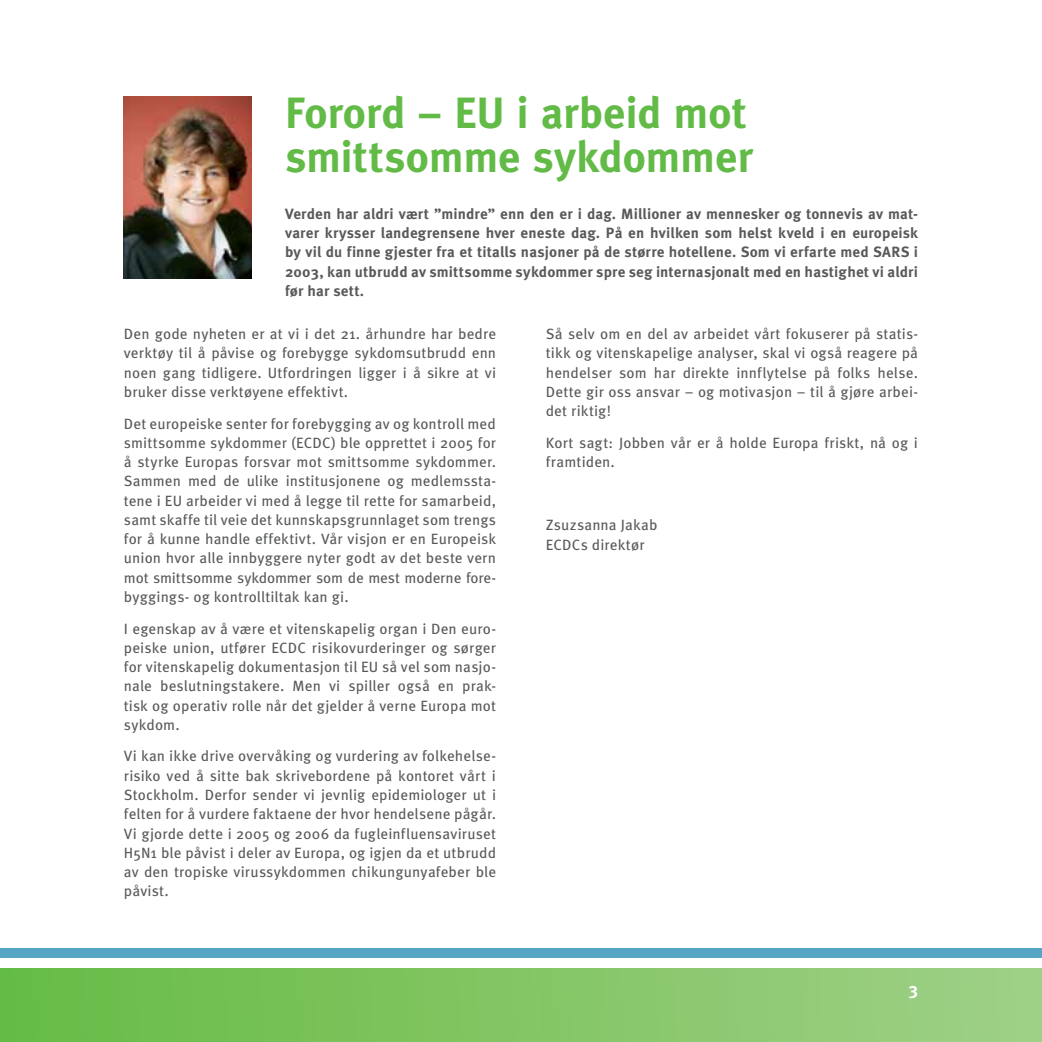
<style>
.page{position:relative;width:1042px;height:1042px;background:#fff}
.page>*{position:absolute;margin:0;border:0;box-sizing:border-box;transform-origin:0 0}
.t1{font:700 43.75px/43.8px "Meta Pro";letter-spacing:-.01em;color:#62bb46}
.t2{font:700 17.5px "Meta Pro";color:#fff}
.t3{font:14.88px/19.2px "Meta Pro";letter-spacing:.01em;color:#58595b;text-align:justify}
.t4{font:700 14.88px/19.2px "Meta Pro";letter-spacing:.01em;color:#58595b;text-align:justify}
</style>
<div class="page">
<img style="left:124px;top:97px;width:127px;height:181px">
<div style="left:0;top:948px;width:1041px;height:10px;background:#56a5c4"></div>
<svg style="left:0;top:968px;width:1041px;height:74px;background:#82c565"></svg>
<h1 class="t1" style="left:285px;top:96px;width:469px">Forord – EU i arbeid mot smittsomme sykdommer</h1>
<p class="t4" style="left:285px;top:206px;width:634px">Verden har aldri vært ”mindre” enn den er i dag. Millioner av mennesker og tonnevis av mat&shy;varer krysser landegrensene hver eneste dag. På en hvilken som helst kveld i en europeisk by vil du finne gjester fra et titalls nasjoner på de større hotellene. Som vi erfarte med SARS i 2003, kan utbrudd av smittsomme sykdommer spre seg internasjonalt med en hastighet vi aldri før har sett.</p>
<p class="t3" style="left:124px;top:326px;width:374px">Den gode nyheten er at vi i det 21. århundre har bedre verktøy til å påvise og forebygge sykdomsutbrudd enn noen gang tidligere. Utfordringen ligger i å sikre at vi bruker disse verktøyene effektivt.</p>
<p class="t3" style="left:124px;top:415px;width:374px">Det europeiske senter for forebygging av og kontroll med smittsomme sykdommer (ECDC) ble opprettet i 2005 for å styrke Europas forsvar mot smittsomme sykdommer.<br>Sammen med de ulike institusjonene og medlemssta&shy;tene i EU arbeider vi med å legge til rette for samarbeid, samt skaffe til veie det kunnskapsgrunnlaget som trengs for å kunne handle effektivt. Vår visjon er en Europeisk union hvor alle innbyggere nyter godt av det beste vern mot smittsomme sykdommer som de mest moderne fore&shy;byggings- og kontrolltiltak kan gi.</p>
<p class="t3" style="left:124px;top:620px;width:374px">I egenskap av å være et vitenskapelig organ i Den euro&shy;peiske union, utfører ECDC risikovurderinger og sørger for vitenskapelig dokumentasjon til EU så vel som nasjo&shy;nale beslutningstakere. Men vi spiller også en prak&shy;tisk og operativ rolle når det gjelder å verne Europa mot sykdom.</p>
<p class="t3" style="left:124px;top:748px;width:374px">Vi kan ikke drive overvåking og vurdering av folkehelse&shy;risiko ved å sitte bak skrivebordene på kontoret vårt i Stockholm. Derfor sender vi jevnlig epidemiologer ut i felten for å vurdere faktaene der hvor hendelsene pågår.<br>Vi gjorde dette i 2005 og 2006 da fugleinfluensaviruset H5N1 ble påvist i deler av Europa, og igjen da et utbrudd av den tropiske virussykdommen chikungunyafeber ble påvist.</p>
<p class="t3" style="left:545px;top:326px;width:374px">Så selv om en del av arbeidet vårt fokuserer på statis&shy;tikk og vitenskapelige analyser, skal vi også reagere på hendelser som har direkte innflytelse på folks helse.<br>Dette gir oss ansvar – og motivasjon – til å gjøre arbei&shy;det riktig!</p>
<p class="t3" style="left:545px;top:435px;width:373px">Kort sagt: Jobben vår er å holde Europa friskt, nå og i framtiden.</p>
<p class="t3" style="left:545px;top:517px;width:113px">Zsuzsanna Jakab<br>ECDCs direktør</p>
<p class="t2" style="left:908px;top:982px;width:11px">3</p>
</div>
